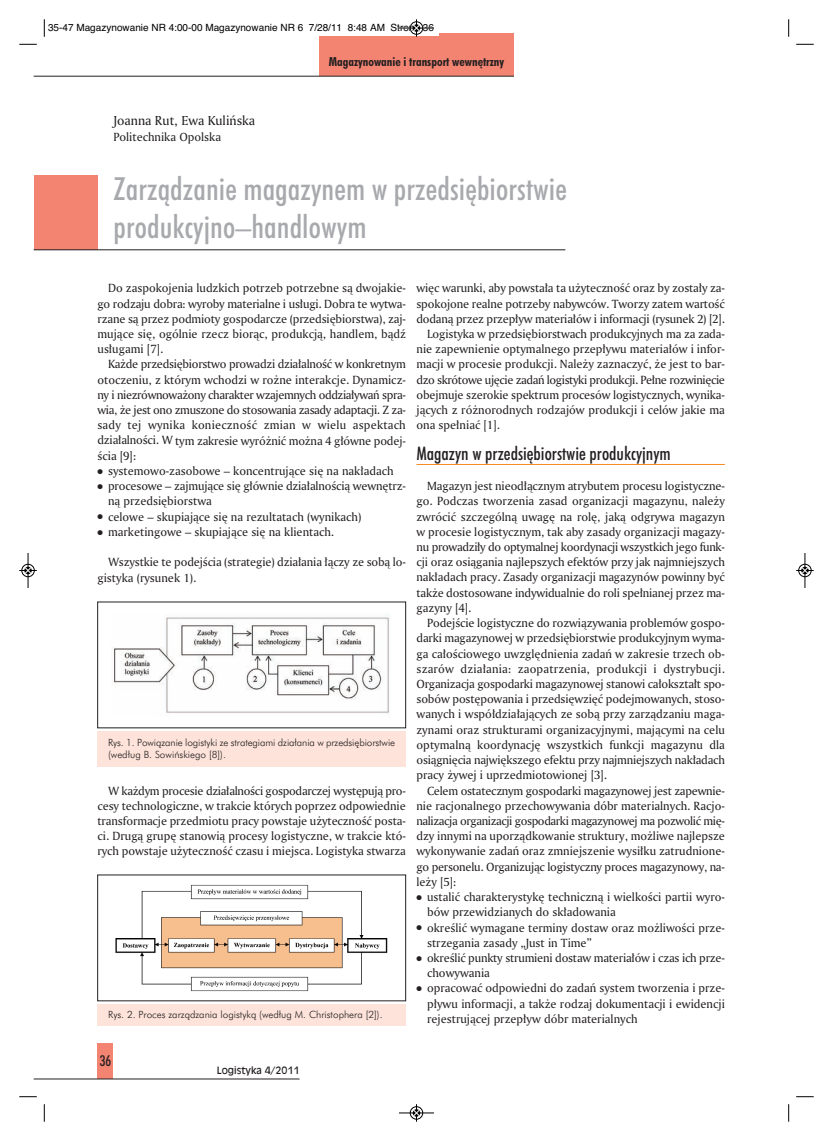
<style>
.page{position:relative;width:833px;height:1141px;background:#fff}
.page>*{position:absolute;margin:0;border:0;box-sizing:border-box;transform-origin:0 0}
.t1{font:31.88px/38.2px "Futura Md Cn EU";letter-spacing:.005em;color:#a8a9ad}
.t2{font:18.75px "Futura Md Cn EU";color:#231f20}
.t3{font:15px "Futura Md Cn EU";color:#231f20}
.t4{font:13.75px "Amerigo EU";color:#231f20}
.t5{font:12.5px/15.2px "Amerigo EU";letter-spacing:-.005em;color:#231f20;text-align:justify}
.t6{font:12.5px "Amerigo EU";letter-spacing:-.03em;color:#231f20}
.t7{font:12.5px "Futura Bd Cn EU";color:#231f20}
.t8{font:10px/12px "Futura Lt EU";color:#231f20}
.t9{font:10px "Helvetica";color:#000}
.t10{font:10px "Incised 901 EU";color:#231f20}
</style>
<div class="page">
<div style="left:34px;top:175px;width:63px;height:75px;background:#f48472"></div>
<div style="left:97px;top:1044px;width:16px;height:35px;background:#f48472"></div>
<div style="left:319px;top:34px;width:195px;height:42px;background:#f48472"></div>
<hr style="left:416px;top:464px;width:309px;height:1px;background:#f68b1f">
<hr style="left:34px;top:76px;width:480px;height:1px;background:#231f20">
<hr style="left:34px;top:249px;width:531px;height:1px;background:#231f20">
<hr style="left:34px;top:1079px;width:265px;height:1px;background:#231f20">
<div style="left:97px;top:1005px;width:309px;height:21px;background:#fde3da"></div>
<img style="left:115px;top:884px;width:273px;height:108px">
<div style="left:97px;top:732px;width:309px;height:35px;background:#fde3da"></div>
<img style="left:112px;top:617px;width:277px;height:96px">
<div style="left:43px;top:18px;width:396px;height:18px;background:#fff"></div>
<svg style="left:44px;top:19px;width:1px;height:18px"></svg>
<svg style="left:19px;top:44px;width:18px;height:1px"></svg>
<svg style="left:788px;top:19px;width:1px;height:18px"></svg>
<svg style="left:796px;top:44px;width:17px;height:1px"></svg>
<svg style="left:44px;top:1104px;width:1px;height:18px"></svg>
<svg style="left:19px;top:1096px;width:18px;height:1px"></svg>
<svg style="left:788px;top:1104px;width:1px;height:18px"></svg>
<svg style="left:796px;top:1096px;width:17px;height:1px"></svg>
<div style="left:410px;top:21px;width:13px;height:14px;border:1px solid #fff;border-radius:50%"></div>
<hr style="left:399px;top:28px;width:35px;height:1px;background:#000">
<div style="left:410px;top:22px;width:13px;height:12px;border:1px solid #000;border-radius:50%"></div>
<svg style="left:413px;top:19px;width:7px;height:18px"></svg>
<div style="left:410px;top:1106px;width:13px;height:14px;border:1px solid #fff;border-radius:50%"></div>
<hr style="left:399px;top:1113px;width:35px;height:1px;background:#000">
<div style="left:410px;top:1106px;width:13px;height:13px;border:1px solid #000;border-radius:50%"></div>
<svg style="left:413px;top:1104px;width:7px;height:18px"></svg>
<div style="left:21px;top:564px;width:14px;height:13px;border:1px solid #fff;border-radius:50%"></div>
<hr style="left:28px;top:553px;width:1px;height:35px;background:#000">
<div style="left:22px;top:564px;width:12px;height:13px;border:1px solid #000;border-radius:50%"></div>
<svg style="left:19px;top:567px;width:18px;height:7px"></svg>
<hr style="left:804px;top:553px;width:1px;height:35px;background:#000">
<div style="left:798px;top:564px;width:13px;height:13px;border:1px solid #000;border-radius:50%"></div>
<svg style="left:796px;top:567px;width:17px;height:7px"></svg>
<p class="t9" style="left:48px;top:23px;width:387px">35-47 Magazynowanie NR 4:00-00 Magazynowanie NR 6 7/28/11 8:48 AM Strona 36</p>
<p class="t4" style="left:113px;top:115px;width:143px">Jo an na Rut, Ewa Ku liń ska</p>
<p class="t5" style="left:113px;top:130px;width:109px">Po li tech ni ka Opol ska</p>
<p class="t7" style="left:329px;top:55px;width:177px">Magazynowanie i transport wewnętrzny</p>
<h1 class="t1" style="left:113px;top:171px;width:455px">Za rzą dza nie ma ga zy nem w przed się bior stwie pro duk cyj no –han dlo wym</h1>
<p class="t5" style="left:97px;top:282px;width:310px;text-indent:11px">Do za spo ko je nia ludz kich po trzeb po trzeb ne są dwo ja kie - go ro dza ju do bra: wy ro by ma te rial ne i usłu gi. Do bra te wy twa - rza ne są przez pod mio ty go spo dar cze (przed się bior stwa), zaj - mu ją ce się, ogól nie rzecz bio rąc, pro duk cją, han dlem, bądź usłu ga mi [7].</p>
<p class="t5" style="left:97px;top:358px;width:310px;text-indent:11px">Każ de przed się bior stwo pro wa dzi dzia łal ność w kon kret nym oto cze niu, z któ rym wcho dzi w roż ne in te rak cje. Dy na micz - ny i nie zrów no wa żo ny cha rak ter wza jem nych od dzia ły wań spra - wia, że jest ono zmu szo ne do sto so wa nia za sa dy ada pta cji. Z za - sa dy tej wy ni ka ko niecz ność zmian w wie lu aspek tach dzia łal no ści. W tym za kre sie wy róż nić moż na 4 głów ne po dej - ścia [9]:</p>
<p class="t5" style="left:97px;top:464px;width:298px">● sys te mo wo -za so bo we – kon cen tru ją ce się na na kła dach</p>
<p class="t5" style="left:108px;top:479px;width:299px;text-indent:-11px">● pro ce so we – zaj mu ją ce się głów nie dzia łal no ścią we wnętrz - ną przed się bior stwa</p>
<p class="t5" style="left:97px;top:510px;width:265px">● ce lo we – sku pia ją ce się na re zul ta tach (wy ni kach)</p>
<p class="t5" style="left:97px;top:525px;width:238px">● mar ke tin go we – sku pia ją ce się na klien tach.</p>
<p class="t5" style="left:97px;top:555px;width:310px;text-indent:11px">Wszyst kie te po dej ścia (stra te gie) dzia ła nia łą czy ze so bą lo - gi sty ka (ry su nek 1).</p>
<p class="t8" style="left:108px;top:737px;width:289px">Rys. 1. Po wią za nie lo gi sty ki ze stra te gia mi dzia ła nia w przed się bior stwie (we dług B. So wiń skie go [8]).</p>
<p class="t5" style="left:97px;top:784px;width:310px;text-indent:11px">W każ dym pro ce sie dzia łal no ści go spo dar czej wy stę pu ją pro - ce sy tech no lo gicz ne, w trak cie któ rych po przez od po wied nie trans for ma cje przed mio tu pra cy po wsta je uży tecz ność po sta - ci. Dru gą gru pę sta no wią pro ce sy lo gi stycz ne, w trak cie któ - rych po wsta je uży tecz ność cza su i miej sca. Lo gi sty ka stwa rza</p>
<p class="t8" style="left:108px;top:1009px;width:276px">Rys. 2. Pro ces za rzą dza nia lo gi sty ką (we dług M. Chri sto phe ra [2]).</p>
<p class="t5" style="left:416px;top:282px;width:310px">więc wa run ki, aby po wsta ła ta uży tecz ność oraz by zo sta ły za -</p>
<p class="t5" style="left:416px;top:297px;width:310px">spo ko jo ne re al ne po trze by na byw ców. Two rzy za tem war tość</p>
<p class="t5" style="left:416px;top:312px;width:310px">do da ną przez prze pływ ma te ria łów i in for ma cji (ry su nek 2) [2].</p>
<p class="t5" style="left:427px;top:327px;width:299px">Lo gi sty ka w przed się bior stwach pro duk cyj nych ma za za da -</p>
<p class="t5" style="left:416px;top:342px;width:310px">nie za pew nie nie opty mal ne go prze pły wu ma te ria łów i in for -</p>
<p class="t5" style="left:416px;top:358px;width:310px">ma cji w pro ce sie pro duk cji. Na le ży za zna czyć, że jest to bar -</p>
<p class="t6" style="left:416px;top:375px;width:310px">dzo skró to we uję cie za dań lo gi sty ki pro duk cji. Peł ne roz wi nię cie</p>
<p class="t5" style="left:416px;top:388px;width:310px">obej mu je sze ro kie spek trum pro ce sów lo gi stycz nych, wy ni ka -</p>
<p class="t5" style="left:416px;top:403px;width:310px">ją cych z róż no rod nych ro dza jów pro duk cji i ce lów ja kie ma</p>
<p class="t5" style="left:416px;top:418px;width:85px">ona speł niać [1].</p>
<h2 class="t2" style="left:416px;top:446px;width:256px">Ma ga zyn w przed się bior stwie pro duk cyj nym</h2>
<p class="t5" style="left:416px;top:479px;width:310px;text-indent:11px">Ma ga zyn jest nie od łącz nym atry bu tem pro ce su lo gi stycz ne - go. Pod czas two rze nia za sad or ga ni za cji ma ga zy nu, na le ży zwró cić szcze gól ną uwa gę na ro lę, ja ką od gry wa ma ga zyn w pro ce sie lo gi stycz nym, tak aby za sa dy or ga ni za cji ma ga zy - nu pro wa dzi ły do opty mal nej ko or dy na cji wszyst kich jego funk - cji oraz osią ga nia naj lep szych efek tów przy jak naj mniej szych na kła dach pra cy. Za sa dy or ga ni za cji ma ga zy nów po win ny być tak że do sto so wa ne in dy wi du al nie do ro li speł nia nej przez ma - ga zy ny [4].</p>
<p class="t5" style="left:416px;top:616px;width:310px;text-indent:11px">Po dej ście lo gi stycz ne do roz wią zy wa nia pro ble mów go spo - dar ki ma ga zy no wej w przed się bior stwie pro duk cyj nym wy ma - ga ca ło ścio we go uwzględ nie nia za dań w za kre sie trzech ob - sza rów dzia ła nia: za opa trze nia, pro duk cji i dys try bu cji.<br>Or ga ni za cja go spo dar ki ma ga zy no wej sta no wi ca ło kształt spo - so bów po stę po wa nia i przed się wzięć po dej mo wa nych, sto so - wa nych i współ dzia ła ją cych ze so bą przy za rzą dza niu ma ga - zy na mi oraz struk tu ra mi or ga ni za cyj ny mi, ma ją cy mi na ce lu opty mal ną ko or dy na cję wszyst kich funk cji ma ga zy nu dla osią gnię cia naj więk sze go efek tu przy naj mniej szych na kła dach pra cy ży wej i uprzed mio to wio nej [3].</p>
<p class="t5" style="left:416px;top:784px;width:310px;text-indent:11px">Ce lem osta tecz nym go spo dar ki ma ga zy no wej jest za pew nie - nie ra cjo nal ne go prze cho wy wa nia dóbr ma te rial nych. Ra cjo - na li za cja or ga ni za cji go spo dar ki ma ga zy no wej ma po zwo lić mię - dzy in ny mi na upo rząd ko wa nie struk tu ry, moż li we naj lep sze wy ko ny wa nie za dań oraz zmniej sze nie wy sił ku za trud nio ne - go per so ne lu. Or ga ni zu jąc lo gi stycz ny pro ces ma ga zy no wy, na - le ży [5]:</p>
<p class="t5" style="left:427px;top:890px;width:299px;text-indent:-11px">● usta lić cha rak te ry sty kę tech nicz ną i wiel ko ści par tii wy ro - bów prze wi dzia nych do skła do wa nia</p>
<p class="t5" style="left:427px;top:921px;width:299px;text-indent:-11px">● okre ślić wy ma ga ne ter mi ny do staw oraz moż li wo ści prze - strze ga nia za sa dy „Just in Ti me”</p>
<p class="t5" style="left:427px;top:951px;width:299px;text-indent:-11px">● okre ślić punk ty stru mie ni do staw ma te ria łów i czas ich prze - cho wy wa nia</p>
<p class="t5" style="left:427px;top:982px;width:299px;text-indent:-11px">● opra co wać od po wied ni do za dań sys tem two rze nia i prze - pły wu in for ma cji, a tak że ro dzaj do ku men ta cji i ewi den cji re je stru ją cej prze pływ dóbr ma te rial nych</p>
<p class="t3" style="left:100px;top:1054px;width:13px">36</p>
<p class="t10" style="left:217px;top:1064px;width:84px">Logistyka 4/2011</p>
</div>
